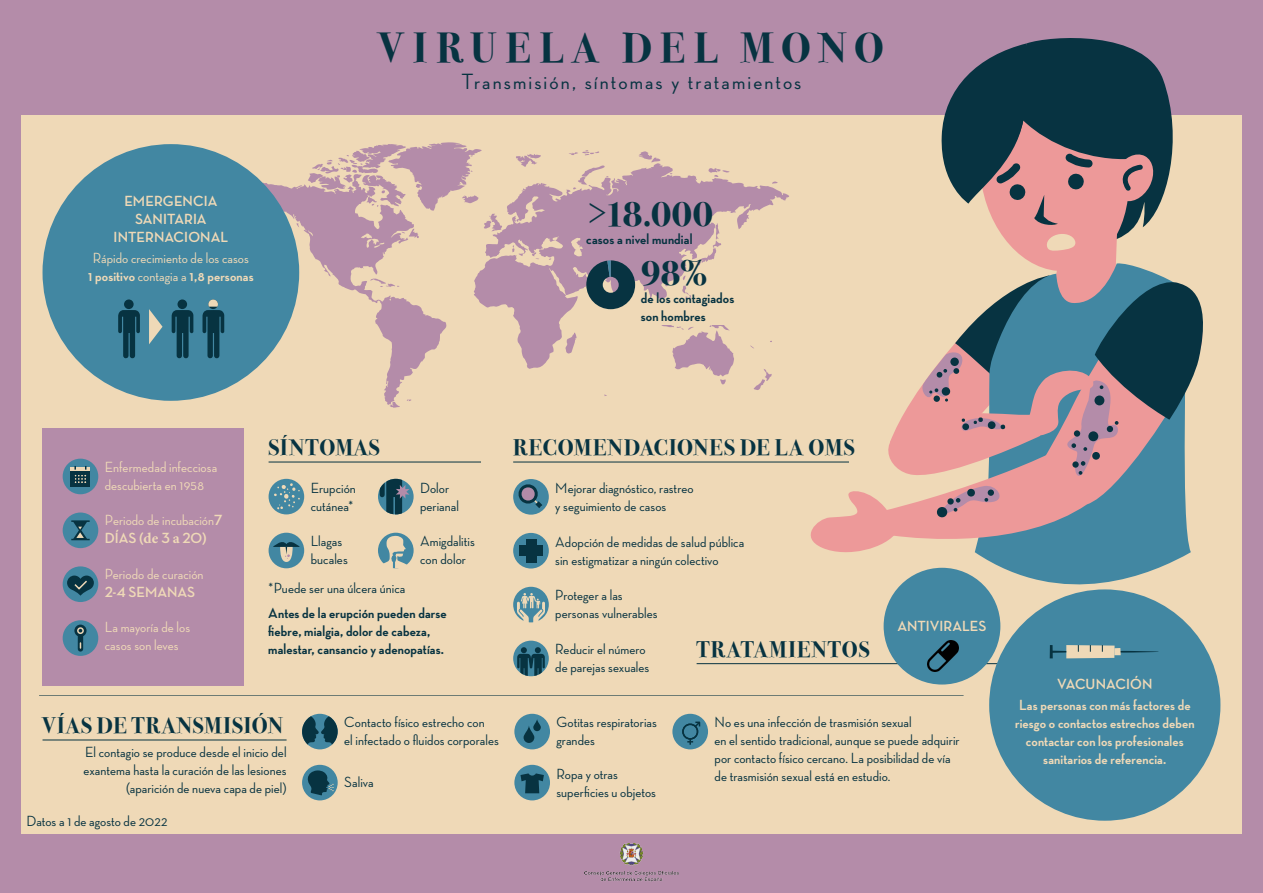
<style>
.page{position:relative;width:1263px;height:893px;background:#b48ca9}
.page>*{position:absolute;margin:0;border:0;box-sizing:border-box;transform-origin:0 0}
.t1{font:700 42px "Bodoni Svty Two ITCTT";letter-spacing:.185em;color:#073341}
.t2{font:700 36px "Bodoni Svty Two ITCTT";color:#073341}
.t3{font:700 22.5px "Bodoni Svty Two ITCTT";letter-spacing:.035em;color:#073341}
.t4{font:500 22.5px "Neutra Disp";letter-spacing:.095em;color:#073341}
.t5{font:500 15px/18px "Neutra Disp";letter-spacing:.005em;color:#073341}
.t6{font:700 15px/18px "Neutra Disp";letter-spacing:.005em;color:#efd9b7;text-align:center}
.t7{font:500 15px/17.2px "Neutra Disp";color:#efd9b7}
.t8{font:700 15px/18px "Neutra Disp";letter-spacing:.01em;color:#073341}
.s1{font-weight:700}
.s2{font-family:"Minion Pro";font-weight:700}
</style>
<div class="page">
<div style="left:21px;top:115px;width:1221px;height:718px;background:#efd9b7"></div>
<div style="left:43px;top:429px;width:201px;height:257px;background:#b48ca9"></div>
<svg style="left:474px;top:163px;width:315px;height:206px"></svg>
<svg style="left:243px;top:175px;width:204px;height:230px"></svg>
<svg style="left:565px;top:332px;width:12px;height:22px"></svg>
<svg style="left:516px;top:154px;width:25px;height:13px"></svg>
<svg style="left:754px;top:369px;width:18px;height:21px"></svg>
<svg style="left:389px;top:402px;width:11px;height:6px"></svg>
<svg style="left:697px;top:223px;width:24px;height:43px"></svg>
<svg style="left:772px;top:181px;width:6px;height:3px"></svg>
<svg style="left:708px;top:168px;width:21px;height:9px"></svg>
<svg style="left:296px;top:223px;width:3px;height:4px"></svg>
<svg style="left:639px;top:151px;width:21px;height:11px"></svg>
<svg style="left:750px;top:345px;width:4px;height:4px"></svg>
<svg style="left:569px;top:150px;width:30px;height:6px"></svg>
<svg style="left:573px;top:165px;width:36px;height:25px"></svg>
<svg style="left:370px;top:278px;width:29px;height:9px"></svg>
<svg style="left:645px;top:275px;width:92px;height:110px"></svg>
<svg style="left:512px;top:245px;width:3px;height:7px"></svg>
<svg style="left:308px;top:142px;width:197px;height:116px"></svg>
<hr style="left:697px;top:663px;width:353px;height:1px;background:#073341">
<div style="left:989px;top:589px;width:231px;height:232px;background:#4287a2;border-radius:50%"></div>
<div style="left:884px;top:568px;width:116px;height:116px;background:#4287a2;border-radius:50%"></div>
<div style="left:302px;top:714px;width:36px;height:35px;background:#4287a2;border-radius:50%"></div>
<svg style="left:302px;top:714px;width:36px;height:33px"></svg>
<div style="left:302px;top:765px;width:36px;height:35px;background:#4287a2;border-radius:50%"></div>
<div style="left:672px;top:714px;width:36px;height:35px;background:#4287a2;border-radius:50%"></div>
<div style="left:514px;top:714px;width:36px;height:35px;background:#4287a2;border-radius:50%"></div>
<div style="left:514px;top:765px;width:36px;height:35px;background:#4287a2;border-radius:50%"></div>
<svg style="left:513px;top:479px;width:36px;height:36px"></svg>
<div style="left:513px;top:533px;width:36px;height:35px;background:#4287a2;border-radius:50%"></div>
<div style="left:513px;top:587px;width:36px;height:35px;background:#4287a2;border-radius:50%"></div>
<svg style="left:1050px;top:645px;width:108px;height:13px"></svg>
<hr style="left:513px;top:462px;width:336px;height:1px;background:#073341">
<hr style="left:43px;top:740px;width:244px;height:1px;background:#073341">
<svg style="left:682px;top:721px;width:19px;height:24px"></svg>
<svg style="left:520px;top:773px;width:24px;height:20px"></svg>
<div style="left:269px;top:479px;width:35px;height:35px;background:#4287a2;border-radius:50%"></div>
<div style="left:269px;top:533px;width:35px;height:35px;background:#4287a2;border-radius:50%"></div>
<div style="left:378px;top:533px;width:36px;height:35px;background:#4287a2;border-radius:50%"></div>
<svg style="left:378px;top:479px;width:36px;height:35px"></svg>
<hr style="left:269px;top:462px;width:212px;height:1px;background:#073341">
<svg style="left:274px;top:482px;width:26px;height:27px"></svg>
<svg style="left:273px;top:538px;width:27px;height:24px"></svg>
<svg style="left:378px;top:536px;width:33px;height:32px"></svg>
<svg style="left:380px;top:479px;width:29px;height:35px"></svg>
<svg style="left:515px;top:481px;width:32px;height:32px"></svg>
<div style="left:63px;top:459px;width:35px;height:35px;background:#4287a2;border-radius:50%"></div>
<div style="left:63px;top:512px;width:35px;height:36px;background:#4287a2;border-radius:50%"></div>
<div style="left:63px;top:566px;width:35px;height:36px;background:#4287a2;border-radius:50%"></div>
<div style="left:63px;top:620px;width:35px;height:36px;background:#4287a2;border-radius:50%"></div>
<div style="left:71px;top:468px;width:19px;height:19px;background:#073341"></div>
<hr style="left:71px;top:468px;width:19px;height:3px;background:#efd9b7">
<svg style="left:73px;top:466px;width:15px;height:17px"></svg>
<svg style="left:71px;top:520px;width:19px;height:20px"></svg>
<svg style="left:74px;top:625px;width:13px;height:27px"></svg>
<svg style="left:67px;top:576px;width:27px;height:20px"></svg>
<div style="left:43px;top:144px;width:256px;height:257px;background:#4287a2;border-radius:50%"></div>
<svg style="left:172px;top:310px;width:21px;height:48px"></svg>
<div style="left:177px;top:299px;width:10px;height:10px;background:#073341;border-radius:50%"></div>
<svg style="left:202px;top:299px;width:22px;height:59px"></svg>
<svg style="left:118px;top:310px;width:22px;height:48px"></svg>
<div style="left:124px;top:299px;width:10px;height:10px;background:#073341;border-radius:50%"></div>
<svg style="left:149px;top:309px;width:14px;height:35px"></svg>
<svg style="left:586px;top:260px;width:49px;height:49px;background:#455a64"></svg>
<div style="left:639px;top:299px;width:106px;height:26px;background:#efd9b7"></div>
<svg style="left:524px;top:725px;width:10px;height:18px"></svg>
<svg style="left:533px;top:719px;width:8px;height:12px"></svg>
<div style="left:526px;top:539px;width:10px;height:23px;background:#073341"></div>
<div style="left:519px;top:545px;width:24px;height:11px;background:#073341"></div>
<svg style="left:517px;top:593px;width:28px;height:30px"></svg>
<svg style="left:308px;top:770px;width:26px;height:25px"></svg>
<div style="left:513px;top:641px;width:36px;height:35px;background:#4287a2;border-radius:50%"></div>
<svg style="left:517px;top:647px;width:28px;height:29px"></svg>
<img style="left:584px;top:843px;width:94px;height:38px">
<svg style="left:975px;top:558px;width:205px;height:54px;fill:#4287a2"></svg>
<svg style="left:798px;top:38px;width:405px;height:520px"></svg>
<hr style="left:39px;top:695px;width:924px;height:1px;background:#073341">
<img style="left:927px;top:640px;width:31px;height:32px">
<h1 class="t1" style="left:379px;top:13px;width:507px">VIRUELA DEL MONO</h1>
<h3 class="t4" style="left:462px;top:69px;width:341px">Transmisión, síntomas y tratamientos</h3>
<p class="t6" style="left:114px;top:192px;width:116px">EMERGENCIA<br>SANITARIA<br>INTERNACIONAL</p>
<p class="t7" style="left:88px;top:249px;width:167px;line-height:18px;text-align:center">Rápido crecimiento de los casos<br><span class="s1">1 positivo</span> contagia a <span class="s1">1,8 personas</span></p>
<h2 class="t2" style="left:641px;top:243px;width:68px">98%</h2>
<p class="t8" style="left:641px;top:289px;width:95px">de los contagiados son hombres</p>
<h2 class="t2" style="left:586px;top:184px;width:128px">&gt;18.000</h2>
<p class="t8" style="left:586px;top:231px;width:108px">casos a nivel mundial</p>
<p class="t7" style="left:105px;top:459px;width:114px">Enfermedad infecciosa descubierta en 1958</p>
<p class="t7" style="left:105px;top:511px;width:119px;line-height:18.3px">Periodo de incubación<span class="s1">7<br>DÍAS (</span><span class="s2">de</span> <span class="s1">3</span> <span class="s2">a</span> <span class="s1">20)</span></p>
<p class="t7" style="left:105px;top:566px;width:100px">Periodo de curación</p>
<p class="t6" style="left:105px;top:583px;width:92px">2-4 SEMANAS</p>
<p class="t7" style="left:105px;top:619px;width:87px">La mayoría de los casos son leves</p>
<h3 class="t3" style="left:269px;top:428px;width:113px">SÍNTOMAS</h3>
<p class="t5" style="left:420px;top:478px;width:41px">Dolor perianal</p>
<p class="t5" style="left:311px;top:478px;width:47px">Erupción cutánea*</p>
<p class="t5" style="left:311px;top:532px;width:39px">Llagas bucales</p>
<p class="t5" style="left:420px;top:532px;width:56px">Amigdalitis con dolor</p>
<p class="t5" style="left:268px;top:579px;width:139px">*Puede ser una úlcera única</p>
<p class="t8" style="left:268px;top:604px;width:180px">Antes de la erupción pueden darse fiebre, mialgia, dolor de cabeza, malestar, cansancio y adenopatías.</p>
<h3 class="t3" style="left:43px;top:706px;width:242px">VÍAS DE TRANSMISIÓN</h3>
<p class="t5" style="left:84px;top:743px;width:204px;text-align:right">El contagio se produce desde el inicio del exantema hasta la curación de las lesiones (aparición de nueva capa de piel)</p>
<p class="t5" style="left:27px;top:812px;width:142px">Datos a 1 de agosto de 2022</p>
<p class="t5" style="left:344px;top:713px;width:156px">Contacto físico estrecho con<br>el infectado o fluidos corporales</p>
<p class="t5" style="left:344px;top:773px;width:31px">Saliva</p>
<h3 class="t3" style="left:513px;top:428px;width:343px">RECOMENDACIONES DE LA OMS</h3>
<p class="t5" style="left:555px;top:479px;width:140px">Mejorar diagnóstico, rastreo y seguimiento de casos</p>
<p class="t5" style="left:555px;top:533px;width:191px">Adopción de medidas de salud pública sin estigmatizar a ningún colectivo</p>
<p class="t5" style="left:555px;top:586px;width:104px">Proteger a las personas vulnerables</p>
<p class="t5" style="left:555px;top:640px;width:96px">Reducir el número de parejas sexuales</p>
<h3 class="t3" style="left:697px;top:631px;width:175px">TRATAMIENTOS</h3>
<p class="t6" style="left:897px;top:617px;width:91px">ANTIVIRALES</p>
<p class="t5" style="left:556px;top:713px;width:102px">Gotitas respiratorias grandes</p>
<p class="t5" style="left:556px;top:764px;width:101px">Ropa y otras superficies u objetos</p>
<p class="t5" style="left:714px;top:713px;width:247px">No es una infección de trasmisión sexual<br>en el sentido tradicional, aunque se puede adquirir por contacto físico cercano. La posibilidad de vía de trasmisión sexual está en estudio.</p>
<p class="t6" style="left:1019px;top:673px;width:173px;line-height:21px">VACUNACIÓN<br>Las personas con más factores de</p>
<p class="t6" style="left:1015px;top:714px;width:181px">riesgo o contactos estrechos deben contactar con los profesionales sanitarios de referencia.</p>
</div>
